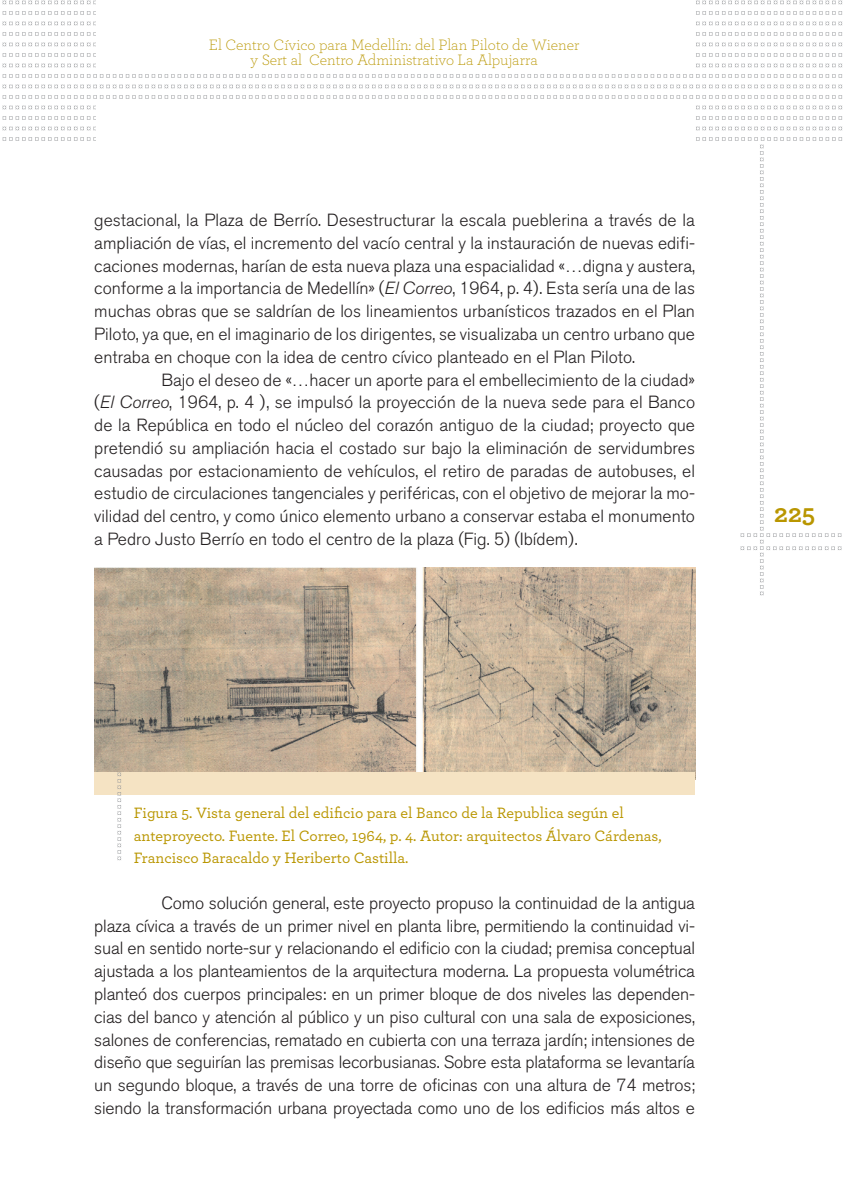
<style>
.page{position:relative;width:844px;height:1191px;background:#fff}
.page>*{position:absolute;margin:0;border:0;box-sizing:border-box;transform-origin:0 0}
.t1{font:700 26.25px "Archer Pro";color:#b99600}
.TEXTO_CORRIDO{font:300 17.5px/22.8px "Akzidenz Grotesk BQ";color:#231f20;text-align:justify}
.PIE_DE_FOTO{font:500 15.75px/22.8px "Archer Pro";color:#b99600}
.Folio_explicativo{font:300 15.75px "Archer Pro";color:#b99600}
.s1{font-style:italic}
</style>
<div class="page">
<svg style="left:2px;top:127px;width:841px;height:3px"></svg>
<svg style="left:2px;top:116px;width:841px;height:4px"></svg>
<svg style="left:2px;top:106px;width:841px;height:3px"></svg>
<svg style="left:2px;top:95px;width:841px;height:4px"></svg>
<svg style="left:2px;top:85px;width:841px;height:3px"></svg>
<svg style="left:2px;top:74px;width:841px;height:4px"></svg>
<svg style="left:2px;top:64px;width:841px;height:3px"></svg>
<svg style="left:2px;top:53px;width:841px;height:4px"></svg>
<svg style="left:2px;top:43px;width:841px;height:3px"></svg>
<svg style="left:2px;top:32px;width:841px;height:4px"></svg>
<svg style="left:2px;top:22px;width:841px;height:3px"></svg>
<svg style="left:2px;top:11px;width:841px;height:4px"></svg>
<svg style="left:2px;top:1px;width:841px;height:3px"></svg>
<svg style="left:2px;top:137px;width:841px;height:458px"></svg>
<div style="left:96px;top:103px;width:598px;height:63px;background:#fff"></div>
<div style="left:96px;top:0;width:598px;height:70px;background:#fff"></div>
<img style="left:94px;top:567px;width:600px;height:205px">
<div style="left:94px;top:772px;width:600px;height:23px;background:#f5e3c3"></div>
<svg style="left:117px;top:772px;width:4px;height:88px"></svg>
<p class="Folio_explicativo" style="left:209px;top:34px;width:372px">El Centro Cívico para Medellín: del Plan Piloto de Wiener</p>
<p class="Folio_explicativo" style="left:250px;top:50px;width:289px">y Sert al Centro Administrativo La Alpujarra</p>
<p class="TEXTO_CORRIDO" style="left:94px;top:209px;width:602px">gestacional, la Plaza de Berrío. Desestructurar la escala pueblerina a través de la ampliación de vías, el incremento del vacío central y la instauración de nuevas edifi&shy;caciones modernas, harían de esta nueva plaza una espacialidad «…digna y austera, conforme a la importancia de Medellín» (<span class="s1">El Correo</span>, 1964, p. 4). Esta sería una de las muchas obras que se saldrían de los lineamientos urbanísticos trazados en el Plan Piloto, ya que, en el imaginario de los dirigentes, se visualizaba un centro urbano que entraba en choque con la idea de centro cívico planteado en el Plan Piloto.</p>
<p class="TEXTO_CORRIDO" style="left:94px;top:368px;width:602px;text-indent:67px">Bajo el deseo de «…hacer un aporte para el embellecimiento de la ciudad» (<span class="s1">El Correo</span>, 1964, p. 4 ), se impulsó la proyección de la nueva sede para el Banco de la República en todo el núcleo del corazón antiguo de la ciudad; proyecto que pretendió su ampliación hacia el costado sur bajo la eliminación de servidumbres causadas por estacionamiento de vehículos, el retiro de paradas de autobuses, el estudio de circulaciones tangenciales y periféricas, con el objetivo de mejorar la mo&shy;vilidad del centro, y como único elemento urbano a conservar estaba el monumento a Pedro Justo Berrío en todo el centro de la plaza (Fig. 5) (Ibídem).</p>
<h1 class="t1" style="left:774px;top:492px;width:43px">225</h1>
<p class="PIE_DE_FOTO" style="left:134px;top:800px;width:529px">Figura 5. Vista general del edificio para el Banco de la Republica según el anteproyecto. Fuente. El Correo, 1964, p. 4. Autor: arquitectos Álvaro Cárdenas,<br>Francisco Baracaldo y Heriberto Castilla.</p>
<p class="TEXTO_CORRIDO" style="left:94px;top:892px;width:602px;text-indent:67px">Como solución general, este proyecto propuso la continuidad de la antigua plaza cívica a través de un primer nivel en planta libre, permitiendo la continuidad vi&shy;sual en sentido norte-sur y relacionando el edificio con la ciudad; premisa conceptual ajustada a los planteamientos de la arquitectura moderna. La propuesta volumétrica planteó dos cuerpos principales: en un primer bloque de dos niveles las dependen&shy;cias del banco y atención al público y un piso cultural con una sala de exposiciones, salones de conferencias, rematado en cubierta con una terraza jardín; intensiones de diseño que seguirían las premisas lecorbusianas. Sobre esta plataforma se levantaría un segundo bloque, a través de una torre de oficinas con una altura de 74 metros; siendo la transformación urbana proyectada como uno de los edificios más altos e</p>
</div>
